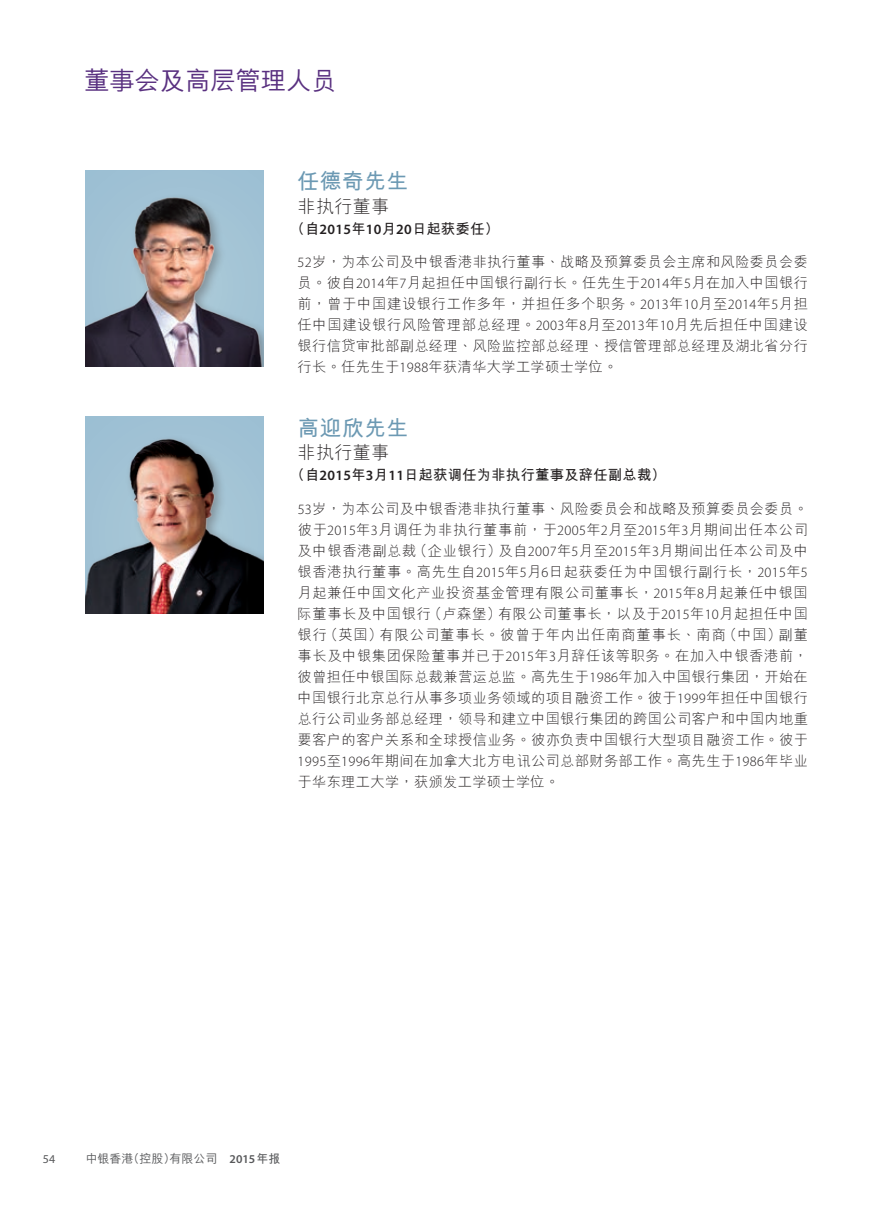
<style>
.page{position:relative;width:893px;height:1212px;background:#fff}
.page>*{position:absolute;margin:0;border:0;box-sizing:border-box;transform-origin:0 0}
.t1{font:500 25.5px "M Hei HKS";letter-spacing:-.01em;color:#593080}
.t2{font:700 21.75px "M Hei HKS";letter-spacing:.02em;color:#6c99b3}
.t3{font:300 18px "M Hei HKS";letter-spacing:.02em;color:#231f20}
.t4{font:300 14.25px/21px "M Hei HKS";letter-spacing:.025em;color:#231f20;text-align:justify}
.t5{font:700 14.25px "M Hei HKS";letter-spacing:.02em;color:#231f20}
.t6{font:500 12px "M Hei HKS";color:#57585a}
.t7{font:12px "Myriad Pro";color:#57585a}
.s1{font-family:"Myriad Pro";font-weight:600}
.s2{font-family:"Myriad Pro"}
.s3{font-weight:700}
</style>
<div class="page">
<div style="left:85px;top:417px;width:179px;height:196px;background:#9fc0d4"></div>
<img style="left:85px;top:438px;width:179px;height:175px">
<div style="left:85px;top:170px;width:179px;height:197px;background:#9fc1d4"></div>
<img style="left:85px;top:197px;width:179px;height:170px">
<h1 class="t1" style="left:84px;top:62px;width:254px">董事會及高層管理人員</h1>
<h2 class="t2" style="left:298px;top:165px;width:112px">任德奇先生</h2>
<p class="t3" style="left:298px;top:194px;width:93px">非執行董事</p>
<p class="t5" style="left:291px;top:218px;width:210px">（自<span class="s1">2015</span>年<span class="s1">10</span>月<span class="s1">20</span>日起獲委任）</p>
<p class="t4" style="left:298px;top:251px;width:512px"><span class="s2">52</span>歲，為本公司及中銀香港非執行董事、戰略及預算委員會主席和風險委員會委員。彼自<span class="s2">2014</span>年<span class="s2">7</span>月起擔任中國銀行副行長。任先生於<span class="s2">2014</span>年<span class="s2">5</span>月在加入中國銀行前，曾於中國建設銀行工作多年，並擔任多個職務。<span class="s2">2013</span>年<span class="s2">10</span>月至<span class="s2">2014</span>年<span class="s2">5</span>月擔任中國建設銀行風險管理部總經理。<span class="s2">2003</span>年<span class="s2">8</span>月至<span class="s2">2013</span>年<span class="s2">10</span>月先後擔任中國建設銀行信貸審批部副總經理、風險監控部總經理、授信管理部總經理及湖北省分行行長。任先生於<span class="s2">1988</span>年獲清華大學工學碩士學位。</p>
<h2 class="t2" style="left:298px;top:412px;width:112px">高迎欣先生</h2>
<p class="t3" style="left:298px;top:440px;width:93px">非執行董事</p>
<p class="t5" style="left:291px;top:465px;width:377px">（自<span class="s1">2015</span>年<span class="s1">3</span>月<span class="s1">11</span>日起獲調任為非執行董事及辭任副總裁）</p>
<p class="t4" style="left:298px;top:498px;width:512px"><span class="s2">53</span>歲，為本公司及中銀香港非執行董事、風險委員會和戰略及預算委員會委員。彼於<span class="s2">2015</span>年<span class="s2">3</span>月調任為非執行董事前，於<span class="s2">2005</span>年<span class="s2">2</span>月至<span class="s2">2015</span>年<span class="s2">3</span>月期間出任本公司及中銀香港副總裁（企業銀行）及自<span class="s2">2007</span>年<span class="s2">5</span>月至<span class="s2">2015</span>年<span class="s2">3</span>月期間出任本公司及中銀香港執行董事。高先生自<span class="s2">2015</span>年<span class="s2">5</span>月<span class="s2">6</span>日起獲委任為中國銀行副行長，<span class="s2">2015</span>年<span class="s2">5</span>月起兼任中國文化產業投資基金管理有限公司董事長，<span class="s2">2015</span>年<span class="s2">8</span>月起兼任中銀國際董事長及中國銀行（盧森堡）有限公司董事長，以及於<span class="s2">2015</span>年<span class="s2">10</span>月起擔任中國銀行（英國）有限公司董事長。彼曾於年內出任南商董事長、南商（中國）副董事長及中銀集團保險董事並已於<span class="s2">2015</span>年<span class="s2">3</span>月辭任該等職務。在加入中銀香港前，彼曾擔任中銀國際總裁兼營運總監。高先生於<span class="s2">1986</span>年加入中國銀行集團，開始在中國銀行北京總行從事多項業務領域的項目融資工作。彼於<span class="s2">1999</span>年擔任中國銀行總行公司業務部總經理，領導和建立中國銀行集團的跨國公司客戶和中國內地重要客戶的客戶關係和全球授信業務。彼亦負責中國銀行大型項目融資工作。彼於<span class="s2">1995</span>至<span class="s2">1996</span>年期間在加拿大北方電訊公司總部財務部工作。高先生於<span class="s2">1986</span>年畢業於華東理工大學，獲頒發工學碩士學位。</p>
<p class="t7" style="left:43px;top:1151px;width:14px">54</p>
<p class="t6" style="left:86px;top:1150px;width:196px">中銀香港（控股）有限公司 <span class="s1">2015</span><span class="s3">年報</span></p>
</div>
